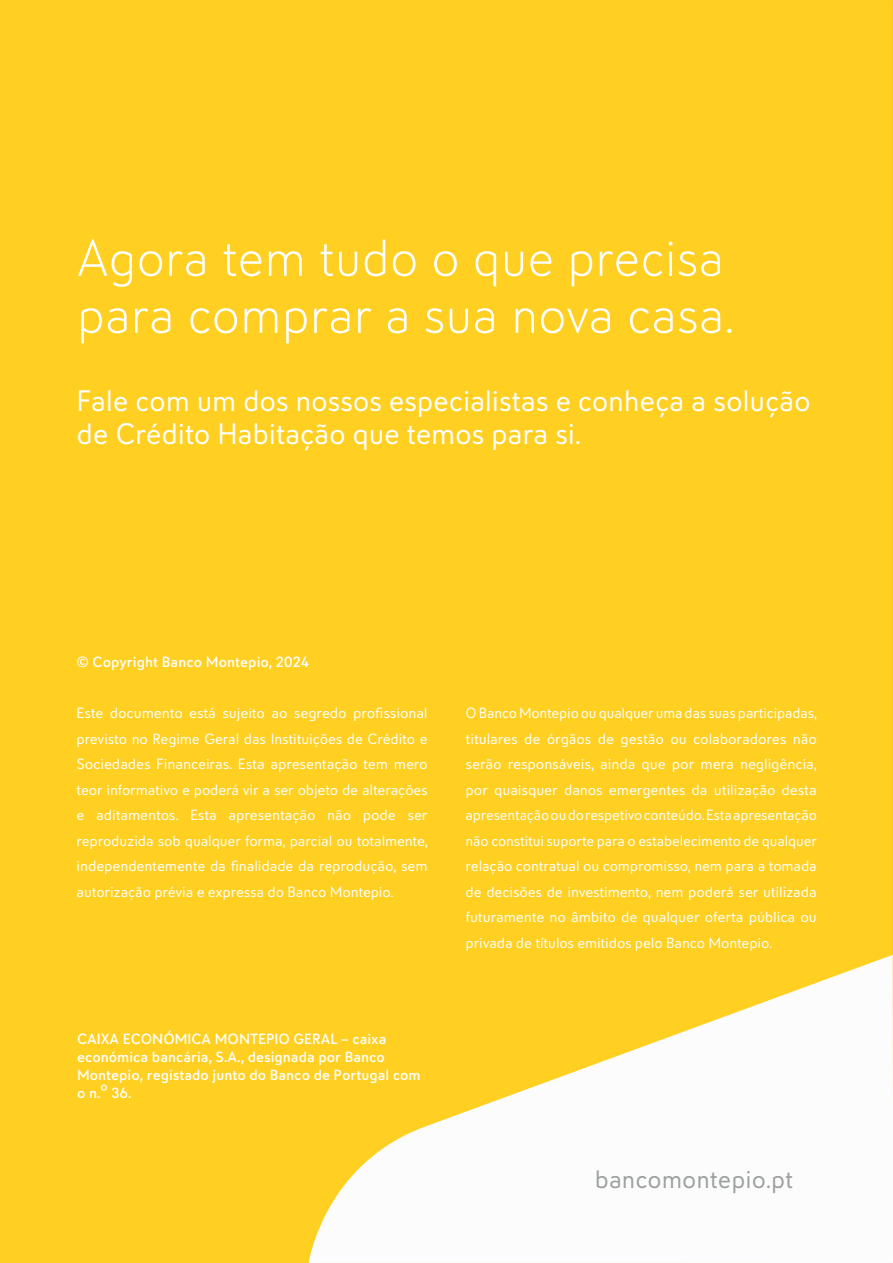
<style>
.page{position:relative;width:893px;height:1263px;background:#ffd022}
.page>*{position:absolute;margin:0;border:0;box-sizing:border-box;transform-origin:0 0}
.t1{font:300 52.5px/57px "Infoma";letter-spacing:-.01em;color:#fff}
.t2{font:30px/33px "Infoma";letter-spacing:-.01em;color:#fff}
.t3{font:25.5px "Infoma";color:#9c9fa0}
.t4{font:15px/25.5px "Infoma";letter-spacing:-.01em;color:#fff;text-align:justify}
.t5{font:500 15px/18px "Infoma";color:#fff}
</style>
<div class="page">
<svg style="left:309px;top:954px;width:584px;height:309px;fill:#fcfcfc"></svg>
<h1 class="t1" style="left:77px;top:227px;width:660px">Agora tem tudo o que precisa para comprar a sua nova casa.</h1>
<h2 class="t2" style="left:77px;top:383px;width:736px">Fale com um dos nossos especialistas e conheça a solução de Crédito Habitação que temos para si.</h2>
<p class="t5" style="left:77px;top:653px;width:234px">© Copyright Banco Montepio, 2024</p>
<p class="t4" style="left:77px;top:700px;width:353px">Este documento está sujeito ao segredo profissional previsto no Regime Geral das Instituições de Crédito e Sociedades Financeiras. Esta apresentação tem mero teor informativo e poderá vir a ser objeto de alterações e aditamentos. Esta apresentação não pode ser reproduzida sob qualquer forma, parcial ou totalmente, independentemente da finalidade da reprodução, sem autorização prévia e expressa do Banco Montepio.</p>
<p class="t4" style="left:466px;top:700px;width:353px">OBanco Montepioou qualquer uma das suasparticipadas, titulares de órgãos de gestão ou colaboradores não serão responsáveis, ainda que por mera negligência, por quaisquer danos emergentes da utilização desta apresentaçãooudorespetivoconteúdo.Estaapresentação não constitui suporte para o estabelecimento de qualquer relação contratual ou compromisso, nem para a tomada de decisões de investimento, nem poderá ser utilizada futuramente no âmbito de qualquer oferta pública ou privada de títulos emitidos pelo Banco Montepio.</p>
<p class="t5" style="left:77px;top:1029px;width:345px">CAIXA ECONÓMICA MONTEPIO GERAL – caixa económica bancária, S.A., designada por Banco Montepio, registado junto do Banco de Portugal com o n.º 36.</p>
<h3 class="t3" style="left:595px;top:1161px;width:200px">bancomontepio.pt</h3>
</div>
